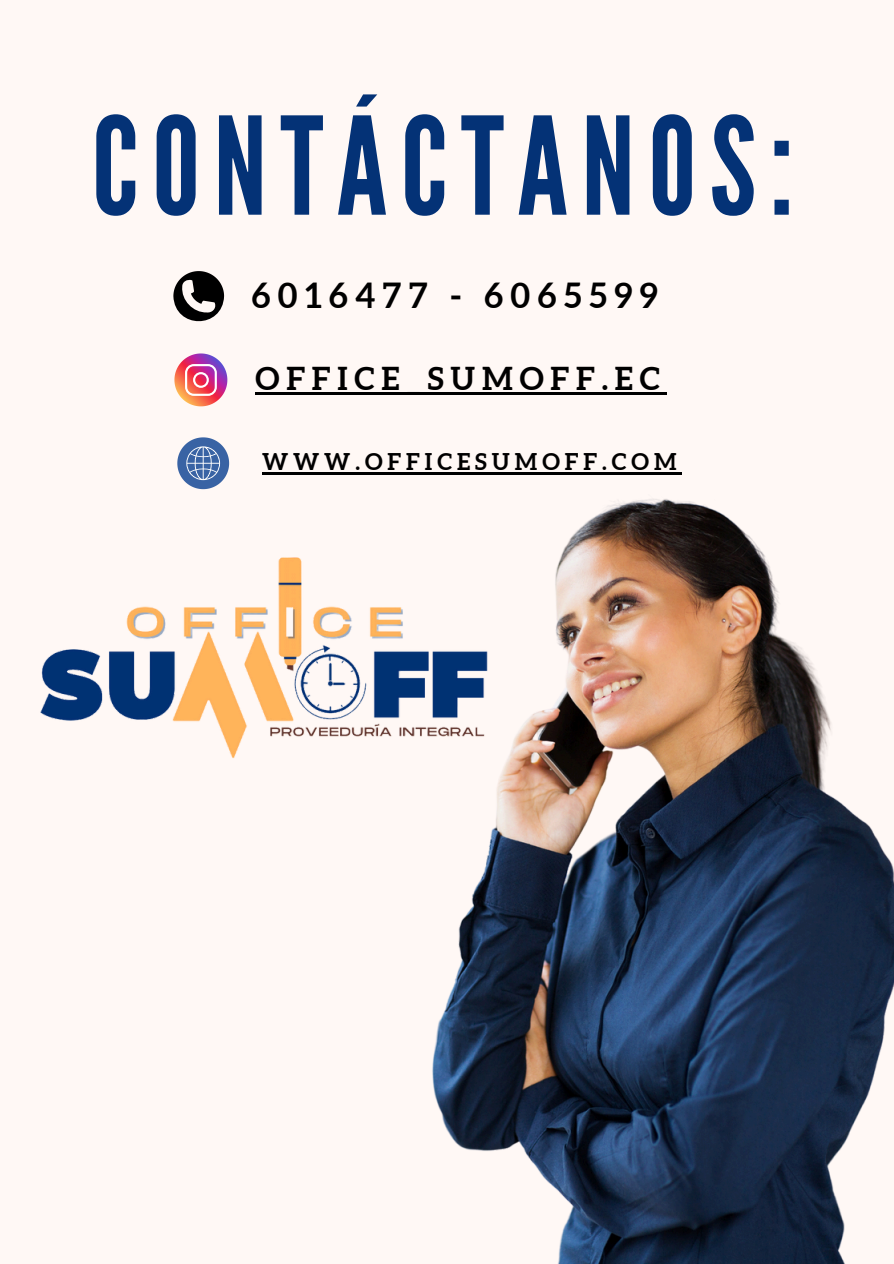
<style>
.page{position:relative;width:894px;height:1264px;background:#fff}
.page>*{position:absolute;margin:0;border:0;box-sizing:border-box;transform-origin:0 0}
.t1{font:135.15px "League Gothic";letter-spacing:.1em;color:#043276}
.t2{font:700 34.65px "Aleo";letter-spacing:.215em;color:#000}
.t3{font:700 31.65px "Aleo";letter-spacing:.215em;color:#000}
.t4{font:700 23.1px "Aleo";letter-spacing:.215em;color:#000}
</style>
<div class="page">
<div style="left:0;top:0;width:893px;height:1263px;background:#fff8f5"></div>
<svg style="left:173px;top:271px;width:51px;height:51px"></svg>
<svg style="left:174px;top:353px;width:53px;height:53px"></svg>
<svg style="left:177px;top:437px;width:52px;height:52px"></svg>
<img style="left:326px;top:472px;width:567px;height:791px">
<hr style="left:255px;top:392px;width:411px;height:3px;background:#000">
<hr style="left:262px;top:472px;width:419px;height:2px;background:#000">
<img style="left:40px;top:533px;width:451px;height:234px">
<h1 class="t1" style="left:92px;top:88px;width:703px">CONTÁCTANOS:</h1>
<p class="t2" style="left:251px;top:275px;width:408px">6016477 - 6065599</p>
<h2 class="t3" style="left:255px;top:361px;width:406px">OFFICE_SUMOFF.EC</h2>
<p class="t4" style="left:262px;top:448px;width:416px">WWW.OFFICESUMOFF.COM</p>
</div>
